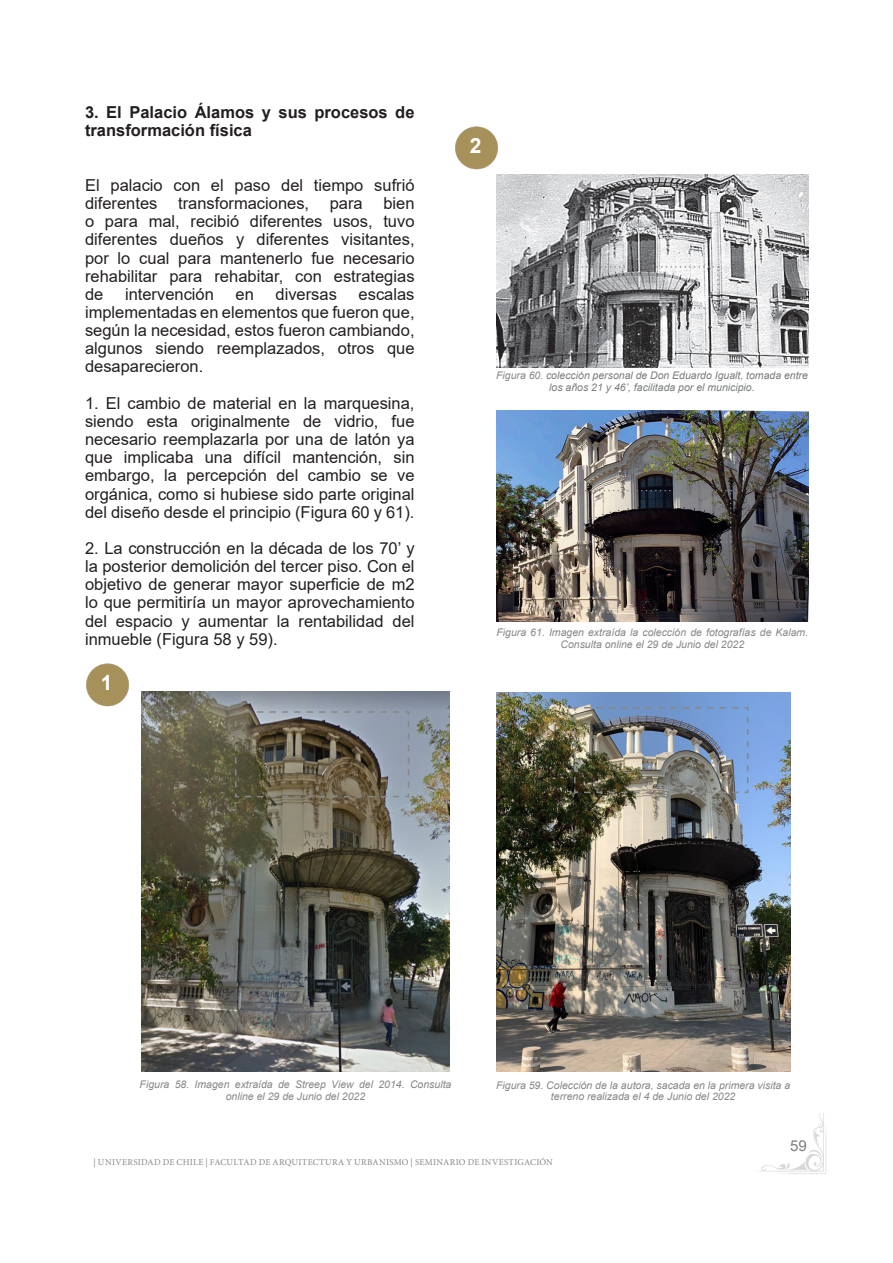
<style>
.page{position:relative;width:893px;height:1263px;background:#fff}
.page>*{position:absolute;margin:0;border:0;box-sizing:border-box;transform-origin:0 0}
.t1{font:700 21px "Arial";color:#fff}
.t2{font:16.5px/18.1px "Arial";color:#231f20;text-align:justify}
.t3{font:700 16.5px/18.1px "Arial";color:#231f20}
.t4{font:15px "Arial";color:#797c7d}
.t5{font:italic 10.5px/11.6px "Arial";color:#868788;text-align:center}
.t6{font:italic 10.5px/11.6px "Arial";color:#797c7d;text-align:center}
.t7{font:9px "Minion Pro";letter-spacing:.03em;color:#868788}
.s1{color:#868788}
</style>
<div class="page">
<img style="left:760px;top:1113px;width:67px;height:61px">
<img style="left:141px;top:691px;width:309px;height:380px">
<img style="left:496px;top:692px;width:294px;height:379px">
<img style="left:496px;top:174px;width:312px;height:194px">
<img style="left:496px;top:410px;width:312px;height:212px">
<img style="left:86px;top:663px;width:71px;height:55px">
<img style="left:455px;top:126px;width:71px;height:55px">
<svg style="left:234px;top:710px;width:176px;height:88px;background:#716e65"></svg>
<img style="left:573px;top:706px;width:176px;height:88px">
<svg style="left:580px;top:490px;width:152px;height:53px;background:#4f4b4b"></svg>
<svg style="left:568px;top:266px;width:151px;height:43px;background:#9c9c9e"></svg>
<p class="t3" style="left:85px;top:104px;width:331px">3. El Palacio Álamos y sus procesos de transformación física</p>
<p class="t2" style="left:85px;top:176px;width:331px">El palacio con el paso del tiempo sufrió diferentes transformaciones, para bien o para mal, recibió diferentes usos, tuvo diferentes dueños y diferentes visitantes, por lo cual para mantenerlo fue necesario rehabilitar para rehabitar, con estrategias de</p>
<p class="t2" style="left:125px;top:285px;width:90px">intervención</p>
<p class="t2" style="left:236px;top:285px;width:20px">en</p>
<p class="t2" style="left:276px;top:285px;width:63px">diversas</p>
<p class="t2" style="left:85px;top:285px;width:331px;text-indent:274px">escalas implementadas en elementos que fueron que, según la necesidad, estos fueron cambiando, algunos siendo reemplazados, otros que desaparecieron.</p>
<p class="t2" style="left:85px;top:394px;width:331px">1. El cambio de material en la marquesina, siendo esta originalmente de vidrio, fue necesario reemplazarla por una de latón ya que implicaba una difícil mantención, sin embargo, la percepción del cambio se ve orgánica, como si hubiese sido parte original del diseño desde el principio (Figura 60 y 61).</p>
<p class="t2" style="left:85px;top:539px;width:331px">2. La construcción en la década de los 70’ y la posterior demolición del tercer piso. Con el objetivo de generar mayor superficie de m2 lo que permitiría un mayor aprovechamiento del espacio y aumentar la rentabilidad del inmueble (Figura 58 y 59).</p>
<p class="t1" style="left:101px;top:668px;width:13px">1</p>
<p class="t1" style="left:470px;top:131px;width:13px">2</p>
<p class="t6" style="left:496px;top:370px;width:313px"><span class="s1">Figura 60.</span> colección personal de Don Eduardo Igualt, tomada entre los años 21 y 46’, facilitada por el municipio.</p>
<p class="t5" style="left:496px;top:627px;width:313px">Figura 61. Imagen extraída la colección de fotografías de Kalam.<br>Consulta online el 29 de Junio del 2022</p>
<p class="t5" style="left:140px;top:1079px;width:313px">Figura 58. Imagen extraída de Streep View del 2014. Consulta online el 29 de Junio del 2022</p>
<p class="t5" style="left:496px;top:1079px;width:296px">Figura 59. Colección de la autora, sacada en la primera visita a terreno realizada el 4 de Junio del 2022</p>
<p class="t4" style="left:790px;top:1135px;width:18px">59</p>
<p class="t7" style="left:94px;top:1156px;width:461px">| UNIVERSIDAD DE CHILE | FACULTAD DE ARQUITECTURA Y URBANISMO | SEMINARIO DE INVESTIGACIÓN</p>
</div>
